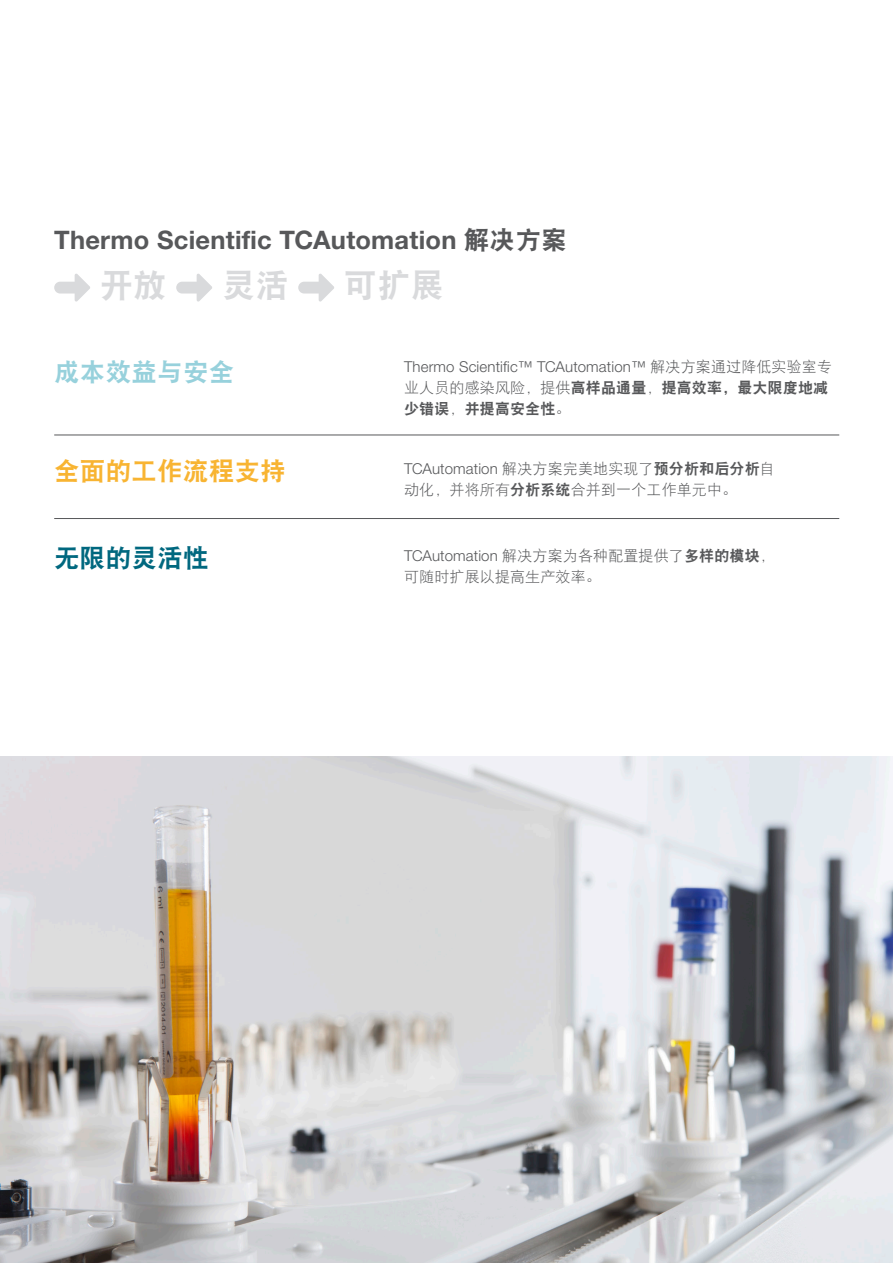
<style>
.page{position:relative;width:893px;height:1263px;background:#fff}
.page>*{position:absolute;margin:0;border:0;box-sizing:border-box;transform-origin:0 0}
.Body_Copy{font:33px "DF Hei W9";letter-spacing:.01em;color:#d9dadc}
.Body_Copy-2{font:700 25.5px "Helvetica Neue LTW1 G";letter-spacing:.01em;color:#57585a}
.Body_Copy-3{font:25.5px "DF Hei W9";letter-spacing:.01em;color:#f8b432}
.Body_Copy-4{font:25.5px "DF Hei W9";letter-spacing:.01em;color:#97d1dc}
.Body_Copy-5{font:25.5px "DF Hei W9";letter-spacing:.01em;color:#00687f}
.Body_Copy-6{font:15px/21px "DF Hei W3";letter-spacing:.01em;color:#57585a}
.Body_Copy-7{font:300 15px/21px "Helvetica Neue LTW1 G";letter-spacing:.01em;color:#57585a}
.s1{font-family:"DF Hei W9";font-weight:400}
.s2{font-family:"DF Hei W3";font-weight:400}
.s3{font-family:"Helvetica Neue LTW1 G";font-weight:300}
.s4{font-family:"DF Hei W9"}
</style>
<div class="page">
<img style="left:1px;top:757px;width:892px;height:506px">
<hr style="left:54px;top:518px;width:785px;height:1px;background:#57585a">
<hr style="left:54px;top:435px;width:785px;height:1px;background:#57585a">
<svg style="left:54px;top:273px;width:36px;height:29px"></svg>
<svg style="left:176px;top:273px;width:36px;height:29px"></svg>
<svg style="left:298px;top:273px;width:36px;height:29px"></svg>
<p class="Body_Copy-2" style="left:54px;top:224px;width:514px">Thermo Scientific TCAutomation <span class="s1">解决方案</span></p>
<p class="Body_Copy" style="left:100px;top:269px;width:68px">开放</p>
<p class="Body_Copy" style="left:222px;top:269px;width:68px">灵活</p>
<p class="Body_Copy" style="left:344px;top:269px;width:101px">可扩展</p>
<p class="Body_Copy-4" style="left:54px;top:359px;width:182px">成本效益与安全</p>
<p class="Body_Copy-7" style="left:404px;top:356px;width:429px">Thermo Scientific™ TCAutomation™ <span class="s2">解决方案通过降低实验室专业人员的感染风险，提供</span><span class="s1">高样品通量</span><span class="s2">，</span><span class="s1">提高效率，最大限度地减少错误</span><span class="s2">，</span><span class="s1">并提高安全性</span><span class="s2">。</span></p>
<p class="Body_Copy-3" style="left:54px;top:458px;width:233px">全面的工作流程支持</p>
<p class="Body_Copy-6" style="left:404px;top:458px;width:372px"><span class="s3">TCAutomation</span> 解决方案完美地实现了<span class="s4">预分析和后分析</span>自动化，并将所有<span class="s4">分析系统</span>合并到一个工作单元中。</p>
<p class="Body_Copy-5" style="left:54px;top:545px;width:156px">无限的灵活性</p>
<p class="Body_Copy-6" style="left:404px;top:545px;width:372px"><span class="s3">TCAutomation</span> 解决方案为各种配置提供了<span class="s4">多样的模块</span>，可随时扩展以提高生产效率。</p>
</div>
